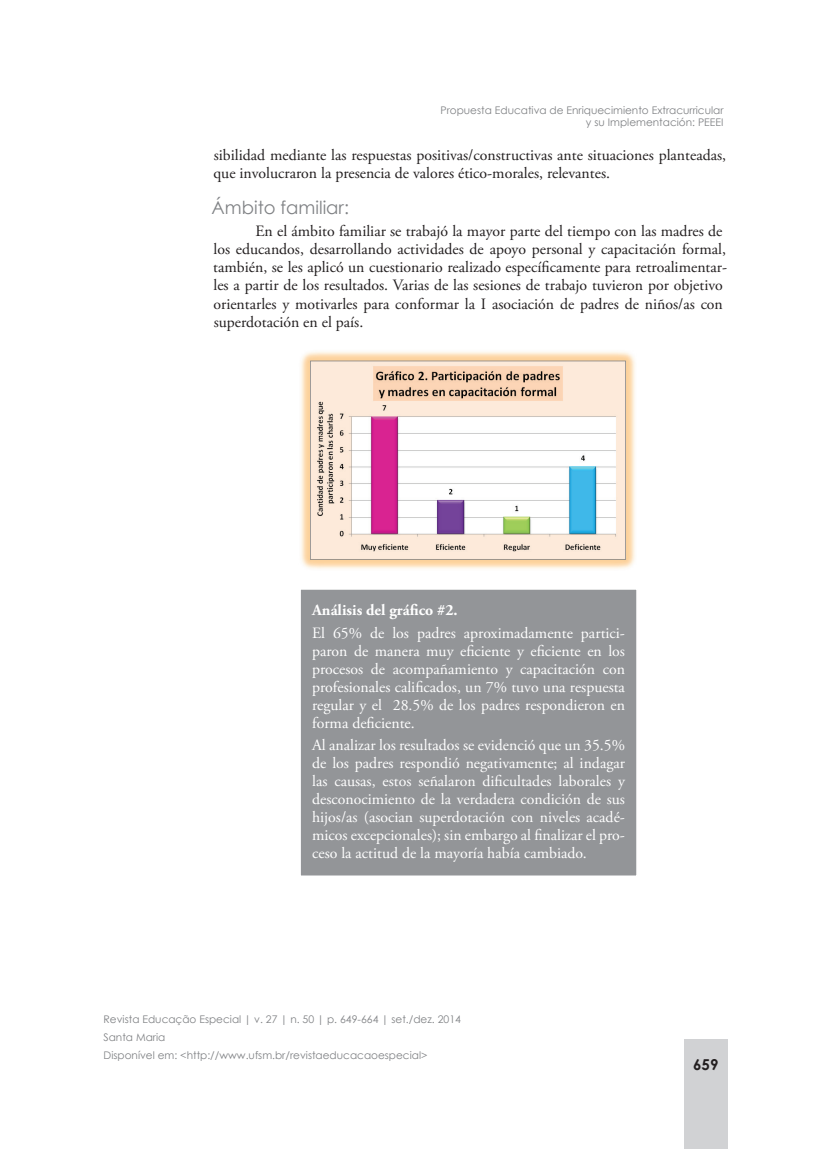
<style>
.page{position:relative;width:830px;height:1149px;background:#fff}
.page>*{position:absolute;margin:0;border:0;box-sizing:border-box;transform-origin:0 0}
.t1{font:18px "Century Gothic";color:#808285}
.t2{font:15.75px/18px "Adobe Garamond Pro";color:#fff;text-align:justify}
.t3{font:15.75px/18px "Adobe Garamond Pro";color:#231f20}
.t4{font:700 15.75px "Adobe Garamond Pro";color:#fff}
.t5{font:700 15px "Century Gothic";color:#231f20}
.t6{font:10.5px/18px "Century Gothic";color:#808285}
</style>
<div class="page">
<div style="left:683px;top:1039px;width:44px;height:109px;background:#d1d2d4"></div>
<img style="left:301px;top:351px;width:334px;height:218px">
<div style="left:299px;top:588px;width:338px;height:288px;background:#939598;border:2px solid #fff"></div>
<p class="t6" style="left:440px;top:104px;width:284px;line-height:12px;text-align:right">Propuesta Educativa de Enriquecimiento Extracurricular y su Implementación: PEEEI</p>
<p class="t3" style="left:213px;top:147px;width:514px">sibilidad mediante las respuestas positivas/constructivas ante situaciones planteadas, que involucraron la presencia de valores ético-morales, relevantes.</p>
<p class="t1" style="left:211px;top:195px;width:139px">Ámbito familiar:</p>
<p class="t3" style="left:213px;top:223px;width:515px;text-indent:42px">En el ámbito familiar se trabajó la mayor parte del tiempo con las madres de los educandos, desarrollando actividades de apoyo personal y capacitación formal, también, se les aplicó un cuestionario realizado específicamente para retroalimentar&shy;les a partir de los resultados. Varias de las sesiones de trabajo tuvieron por objetivo orientarles y motivarles para conformar la I asociación de padres de niños/as con superdotación en el país.</p>
<p class="t4" style="left:312px;top:601px;width:147px">Análisis del gráfico #2.</p>
<p class="t2" style="left:312px;top:624px;width:314px">El 65% de los padres aproximadamente partici&shy;paron de manera muy eficiente y eficiente en los procesos de acompañamiento y capacitación con profesionales calificados, un 7% tuvo una respuesta regular y el 28.5% de los padres respondieron en forma deficiente.</p>
<p class="t2" style="left:312px;top:736px;width:314px">Al analizar los resultados se evidenció que un 35.5% de los padres respondió negativamente; al indagar las causas, estos señalaron dificultades laborales y desconocimiento de la verdadera condición de sus hijos/as (asocian superdotación con niveles acadé&shy;micos excepcionales); sin embargo al finalizar el pro&shy;ceso la actitud de la mayoría había cambiado.</p>
<p class="t6" style="left:103px;top:1009px;width:359px">Revista Educação Especial | v. 27 | n. 50 | p. 649-664 | set./dez. 2014<br>Santa Maria<br>Disponível em: &lt;http://www.ufsm.br/revistaeducacaoespecial&gt;</p>
<p class="t5" style="left:693px;top:1053px;width:27px">659</p>
</div>
